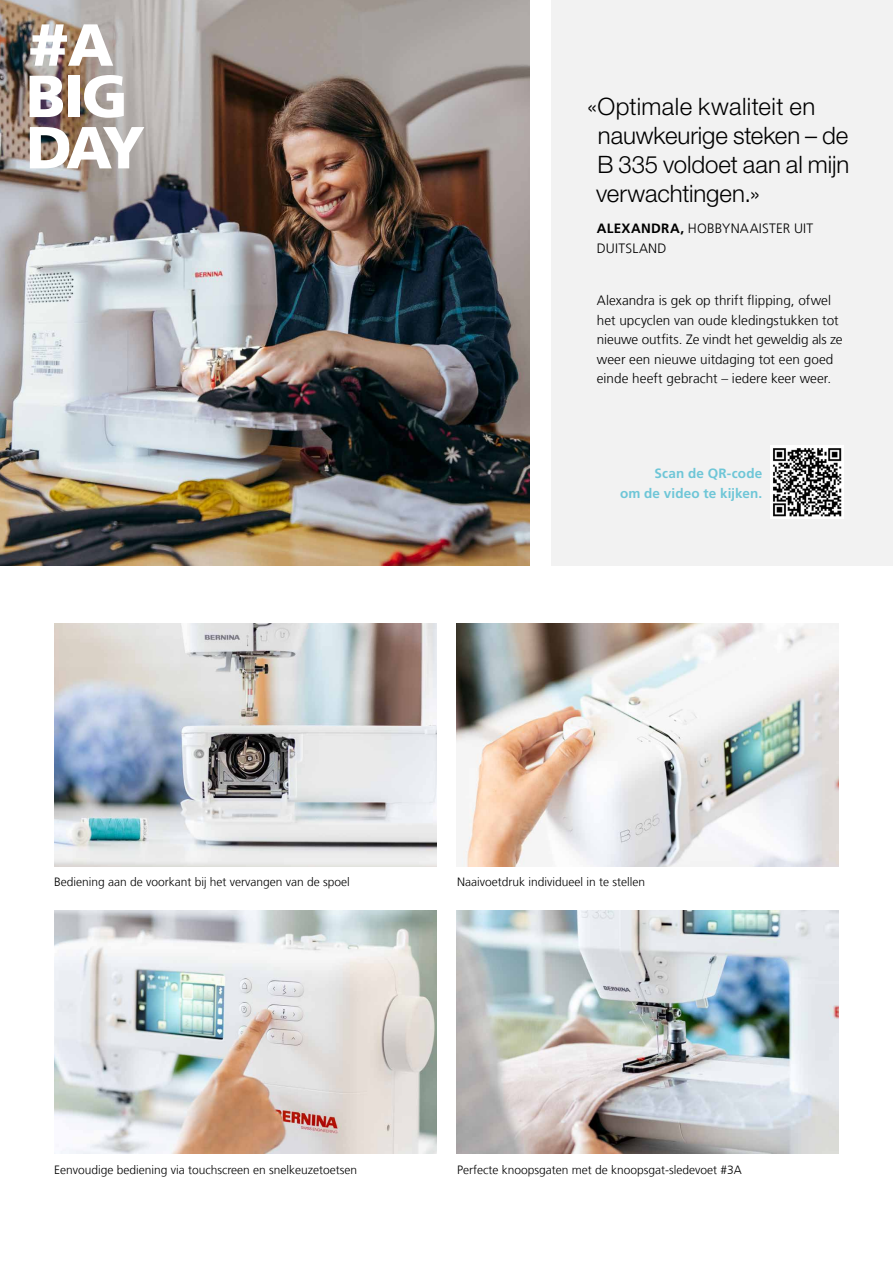
<style>
.page{position:relative;width:893px;height:1263px;background:#fff}
.page>*{position:absolute;margin:0;border:0;box-sizing:border-box;transform-origin:0 0}
.t1{font:300 24px/28.8px "Helvetica Neue LT Std";color:#000}
.t2{font:300 13.5px/19.5px "Frutiger LT Com";letter-spacing:.005em;color:#000}
.t3{font:700 13.5px/19.5px "Frutiger LT Com";letter-spacing:.01em;color:#6ec6d7;text-align:right}
.t4{font:300 12px "Frutiger LT Com";color:#000}
.s1{font-weight:700}
</style>
<div class="page">
<img style="left:457px;top:624px;width:382px;height:242px">
<img style="left:54px;top:910px;width:382px;height:243px">
<img style="left:457px;top:910px;width:382px;height:243px">
<img style="left:54px;top:624px;width:382px;height:242px">
<img style="left:0;top:0;width:530px;height:566px">
<svg style="left:30px;top:24px;width:83px;height:42px"></svg>
<svg style="left:30px;top:76px;width:33px;height:41px"></svg>
<div style="left:68px;top:76px;width:11px;height:41px;background:#fff"></div>
<svg style="left:84px;top:75px;width:40px;height:43px"></svg>
<svg style="left:30px;top:127px;width:114px;height:41px"></svg>
<div style="left:551px;top:0;width:342px;height:566px;background:#f2f2f2"></div>
<img style="left:771px;top:446px;width:72px;height:72px">
<h1 class="t1" style="left:596px;top:92px;width:255px;text-indent:-9px">«Optimale kwaliteit en nauwkeurige steken – de<br>B 335 voldoet aan al mijn verwachtingen.»</h1>
<p class="t2" style="left:597px;top:219px;width:218px"><span class="s1">ALEXANDRA,</span> HOBBYNAAISTER UIT<br>DUITSLAND</p>
<p class="t2" style="left:597px;top:291px;width:247px">Alexandra is gek op thrift flipping, ofwel het upcyclen van oude kledingstukken tot nieuwe outfits. Ze vindt het geweldig als ze weer een nieuwe uitdaging tot een goed einde heeft gebracht – iedere keer weer.</p>
<p class="t3" style="left:620px;top:464px;width:144px">Scan de QR-code<br>om de video te kijken.</p>
<p class="t4" style="left:54px;top:875px;width:297px">Bediening aan de voorkant bij het vervangen van de spoel</p>
<p class="t4" style="left:457px;top:875px;width:190px">Naaivoetdruk individueel in te stellen</p>
<p class="t4" style="left:54px;top:1162px;width:305px">Eenvoudige bediening via touchscreen en snelkeuzetoetsen</p>
<p class="t4" style="left:457px;top:1162px;width:286px">Perfecte knoopsgaten met de knoopsgat-sledevoet #3A</p>
</div>
